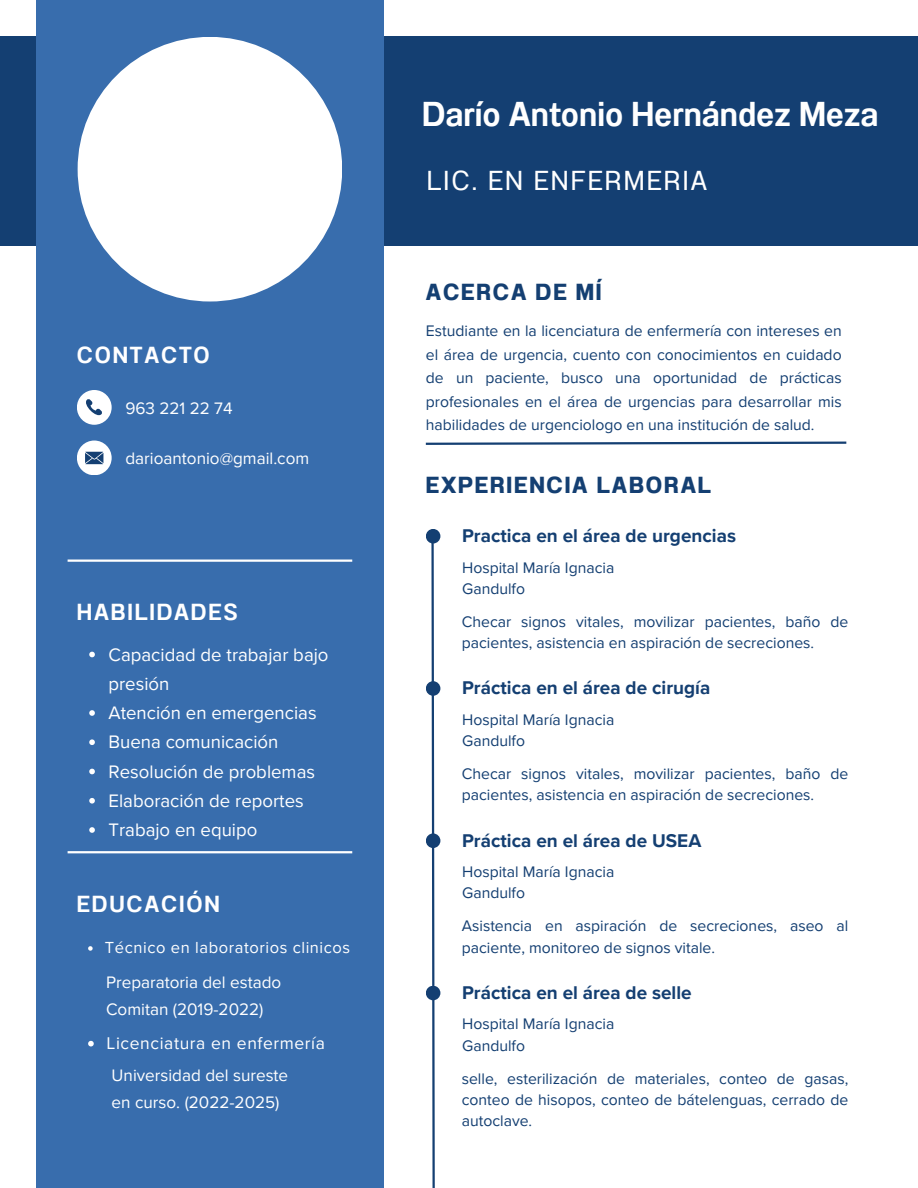
<style>
.page{position:relative;width:918px;height:1188px;background:#fff}
.page>*{position:absolute;margin:0;border:0;box-sizing:border-box;transform-origin:0 0}
.t1{font:34.5px "Anantason Semi Bold Wd 87";color:#fff}
.t2{font:27.45px "Anantason Wd 87";letter-spacing:.08em;color:#fff}
.t3{font:23.25px "Anantason Semi Bold Wd 87";letter-spacing:.08em;color:#fff}
.t4{font:23.25px "Anantason Bold Wd 87";letter-spacing:.08em;color:#143f72}
.t5{font:700 18.9px "Proxima Nova";color:#143f72}
.t6{font:18.6px/29.2px "Proxima Nova";color:#fff}
.t7{font:17.4px "Proxima Nova";letter-spacing:.035em;color:#fff}
.t8{font:17.1px/27px "Proxima Nova";color:#fff}
.t9{font:16.5px "Proxima Nova";letter-spacing:.035em;color:#fff}
.t10{font:15.75px/21.3px "Proxima Nova";color:#143f72}
</style>
<div class="page">
<div style="left:0;top:36px;width:918px;height:210px;background:#143f72"></div>
<div style="left:36px;top:0;width:348px;height:1188px;background:#386dad"></div>
<div style="left:77px;top:390px;width:35px;height:35px;background:#fff;border-radius:50%"></div>
<svg style="left:86px;top:399px;width:16px;height:17px"></svg>
<div style="left:77px;top:441px;width:35px;height:34px;background:#fff;border-radius:50%"></div>
<svg style="left:85px;top:452px;width:18px;height:12px"></svg>
<svg style="left:425px;top:441px;width:422px;height:4px"></svg>
<hr style="left:68px;top:560px;width:284px;height:2px;background:#fff">
<hr style="left:68px;top:851px;width:284px;height:2px;background:#fff">
<svg style="left:431px;top:544px;width:4px;height:644px"></svg>
<div style="left:426px;top:529px;width:14px;height:15px;background:#143f72;border-radius:50%"></div>
<div style="left:426px;top:681px;width:14px;height:15px;background:#143f72;border-radius:50%"></div>
<svg style="left:89px;top:652px;width:6px;height:5px"></svg>
<svg style="left:89px;top:710px;width:6px;height:6px"></svg>
<svg style="left:89px;top:739px;width:6px;height:6px"></svg>
<svg style="left:89px;top:769px;width:6px;height:5px"></svg>
<svg style="left:89px;top:798px;width:6px;height:6px"></svg>
<svg style="left:89px;top:827px;width:6px;height:6px"></svg>
<svg style="left:88px;top:946px;width:5px;height:5px"></svg>
<svg style="left:88px;top:1041px;width:6px;height:5px"></svg>
<div style="left:426px;top:833px;width:14px;height:15px;background:#143f72;border-radius:50%"></div>
<div style="left:426px;top:986px;width:14px;height:14px;background:#143f72;border-radius:50%"></div>
<div style="left:78px;top:37px;width:264px;height:265px;background:#fff;border-radius:50%"></div>
<p class="t3" style="left:77px;top:342px;width:134px">CONTACTO</p>
<p class="t8" style="left:125px;top:396px;width:109px">963 221 22 74</p>
<p class="t8" style="left:125px;top:446px;width:185px">darioantonio@gmail.com</p>
<p class="t3" style="left:77px;top:598px;width:162px">HABILIDADES</p>
<p class="t6" style="left:108px;top:640px;width:222px">Capacidad de trabajar bajo presión</p>
<h3 class="t6" style="left:108px;top:699px;width:210px">Atención en emergencias</h3>
<p class="t6" style="left:108px;top:728px;width:171px">Buena comunicación</p>
<p class="t6" style="left:108px;top:757px;width:208px">Resolución de problemas</p>
<p class="t6" style="left:108px;top:787px;width:197px">Elaboración de reportes</p>
<p class="t6" style="left:108px;top:816px;width:150px">Trabajo en equipo</p>
<p class="t3" style="left:77px;top:890px;width:144px">EDUCACIÓN</p>
<p class="t9" style="left:105px;top:938px;width:247px">Técnico en laboratorios clinicos</p>
<p class="t8" style="left:106px;top:969px;width:177px">Preparatoria del estado<br>Comitan (2019-2022)</p>
<h5 class="t7" style="left:107px;top:1033px;width:220px">Licenciatura en enfermería</h5>
<h5 class="t8" style="left:112px;top:1062px;width:178px">Universidad del sureste en curso. (2022-2025)</h5>
<h1 class="t1" style="left:422px;top:94px;width:458px">Darío Antonio Hernández Meza</h1>
<h2 class="t2" style="left:427px;top:164px;width:282px">LIC. EN ENFERMERIA</h2>
<p class="t4" style="left:426px;top:278px;width:177px">ACERCA DE MÍ</p>
<h3 class="t10" style="left:426px;top:319px;width:417px;line-height:23.7px;text-align:justify">Estudiante en la licenciatura de enfermería con intereses en el área de urgencia, cuento con conocimientos en cuidado de un paciente, busco una oportunidad de prácticas profesionales en el área de urgencias para desarrollar mis habilidades de urgenciologo en una institución de salud.</h3>
<p class="t4" style="left:426px;top:472px;width:287px">EXPERIENCIA LABORAL</p>
<p class="t5" style="left:462px;top:525px;width:275px">Practica en el área de urgencias</p>
<p class="t10" style="left:462px;top:557px;width:154px">Hospital María Ignacia<br>Gandulfo</p>
<p class="t10" style="left:462px;top:611px;width:388px">Checar signos vitales, movilizar pacientes, baño de pacientes, asistencia en aspiración de secreciones.</p>
<p class="t5" style="left:462px;top:677px;width:250px">Práctica en el área de cirugía</p>
<h3 class="t10" style="left:462px;top:709px;width:154px">Hospital María Ignacia<br>Gandulfo</h3>
<p class="t10" style="left:462px;top:763px;width:388px">Checar signos vitales, movilizar pacientes, baño de pacientes, asistencia en aspiración de secreciones.</p>
<h3 class="t5" style="left:462px;top:829px;width:241px">Práctica en el área de USEA</h3>
<p class="t10" style="left:462px;top:862px;width:154px">Hospital María Ignacia<br>Gandulfo</p>
<p class="t10" style="left:462px;top:916px;width:388px">Asistencia en aspiración de secreciones, aseo al paciente, monitoreo de signos vitale.</p>
<h3 class="t5" style="left:462px;top:981px;width:231px">Práctica en el área de selle</h3>
<p class="t10" style="left:462px;top:1014px;width:154px">Hospital María Ignacia<br>Gandulfo</p>
<p class="t10" style="left:462px;top:1068px;width:388px;text-align:justify">selle, esterilización de materiales, conteo de gasas, conteo de hisopos, conteo de bátelenguas, cerrado de autoclave.</p>
</div>
